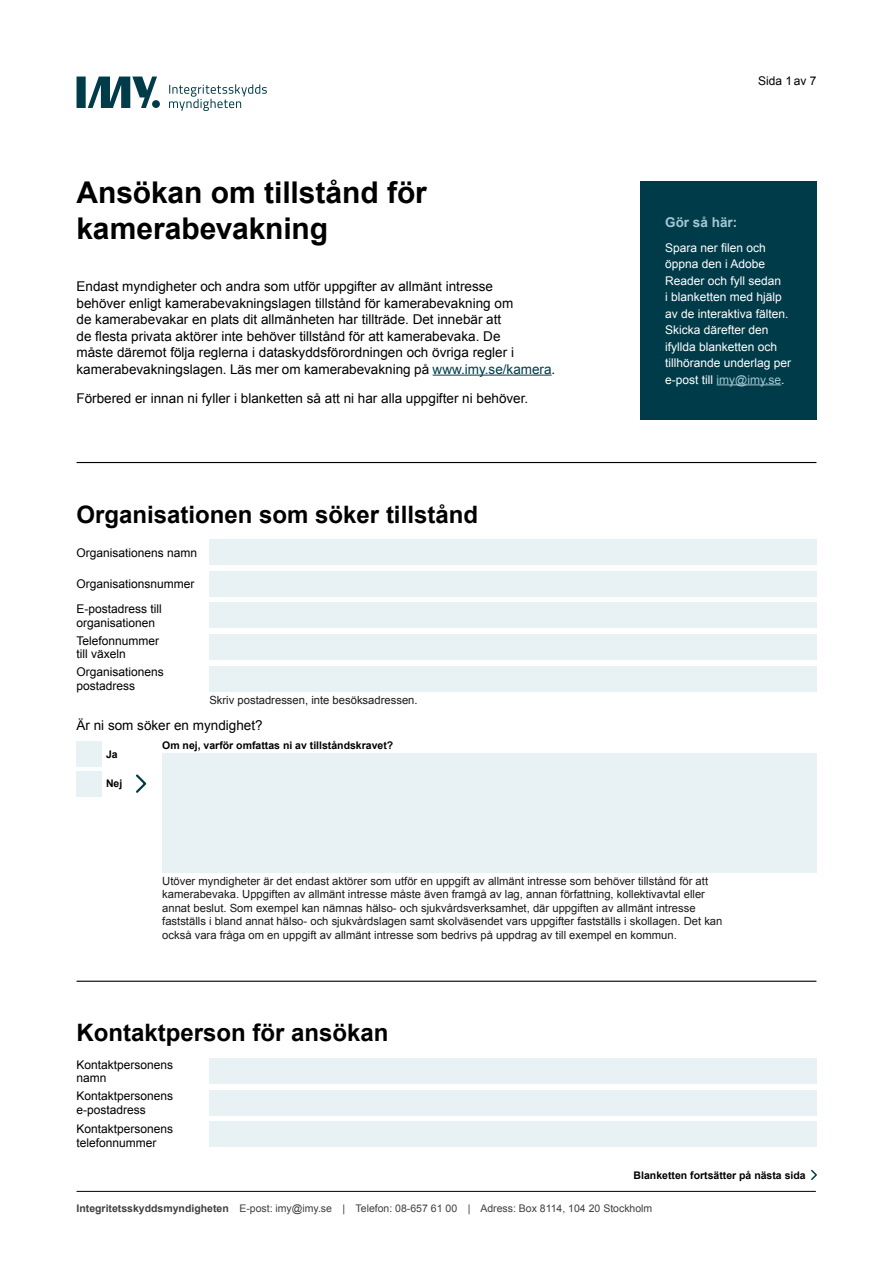
<style>
.page{position:relative;width:893px;height:1263px;background:#fff}
.page>*{position:absolute;margin:0;border:0;box-sizing:border-box;transform-origin:0 0}
.t1{font:700 30px/36px "Arial";color:#000}
.t2{font:700 24px "Arial";color:#000}
.t3{font:13.5px/16.5px "Arial";color:#000}
.t4{font:700 13.5px "Arial";color:#a3c7d2}
.t5{font:12px/13.5px "Arial";color:#000}
.t6{font:12px/16.5px "Arial";color:#fff}
.t7{font:11.25px/13.5px "Arial";color:#1a1a1a}
.t8{font:10.5px "Arial";color:#404040}
.t9{font:700 10.5px "Arial";color:#000}
.s1{color:#003b49}
.s2{color:#a3c7d2}
.s3{font-weight:700}
</style>
<div class="page">
<svg style="left:77px;top:77px;width:190px;height:34px"></svg>
<hr style="left:77px;top:1191px;width:739px;height:1px;background:#000">
<svg style="left:811px;top:1169px;width:6px;height:11px"></svg>
<div style="left:640px;top:181px;width:176px;height:238px;background:#003b49"></div>
<hr style="left:433px;top:375px;width:119px;height:1px;background:#003b49">
<hr style="left:717px;top:384px;width:64px;height:1px;background:#a3c7d2">
<hr style="left:77px;top:462px;width:739px;height:1px;background:#000">
<hr style="left:77px;top:981px;width:739px;height:1px;background:#000">
<div style="left:209px;top:1058px;width:607px;height:25px;background:#e8f1f4"></div>
<div style="left:209px;top:1121px;width:607px;height:26px;background:#e8f1f4"></div>
<div style="left:209px;top:1090px;width:607px;height:25px;background:#e8f1f4"></div>
<div style="left:209px;top:540px;width:607px;height:25px;background:#e8f1f4"></div>
<div style="left:209px;top:571px;width:607px;height:25px;background:#e8f1f4"></div>
<div style="left:209px;top:603px;width:607px;height:25px;background:#e8f1f4"></div>
<div style="left:209px;top:634px;width:607px;height:26px;background:#e8f1f4"></div>
<div style="left:209px;top:666px;width:607px;height:25px;background:#e8f1f4"></div>
<div style="left:162px;top:753px;width:654px;height:119px;background:#e8f1f4"></div>
<div style="left:77px;top:741px;width:25px;height:26px;background:#e8f1f4"></div>
<svg style="left:136px;top:774px;width:11px;height:19px"></svg>
<div style="left:77px;top:771px;width:25px;height:25px;background:#e8f1f4"></div>
<h1 class="t1" style="left:77px;top:175px;width:352px">Ansökan om tillstånd för kamerabevakning</h1>
<p class="t3" style="left:77px;top:278px;width:480px">Endast myndigheter och andra som utför uppgifter av allmänt intresse<br>behöver enligt kamerabevakningslagen tillstånd för kamerabevakning om<br>de kamerabevakar en plats dit allmänheten har tillträde. Det innebär att<br>de flesta privata aktörer inte behöver tillstånd för att kamerabevaka. De<br>måste däremot följa reglerna i dataskyddsförordningen och övriga regler i kamerabevakningslagen. Läs mer om kamerabevakning på <span class="s1">www.imy.se/kamera</span>.</p>
<p class="t3" style="left:77px;top:390px;width:453px">Förbered er innan ni fyller i blanketten så att ni har alla uppgifter ni behöver.</p>
<h2 class="t2" style="left:77px;top:498px;width:403px">Organisationen som söker tillstånd</h2>
<p class="t5" style="left:77px;top:546px;width:122px">Organisationens namn</p>
<p class="t5" style="left:77px;top:572px;width:120px;line-height:24.8px">Organisationsnummer<br>E-postadress till</p>
<p class="t5" style="left:77px;top:613px;width:84px;line-height:18px">organisationen<br>Telefonnummer</p>
<p class="t5" style="left:77px;top:645px;width:89px;line-height:18px">till växeln<br>Organisationens</p>
<p class="t5" style="left:77px;top:679px;width:60px">postadress</p>
<p class="t7" style="left:209px;top:693px;width:210px">Skriv postadressen, inte besöksadressen.</p>
<p class="t9" style="left:162px;top:738px;width:233px">Om nej, varför omfattas ni av tillståndskravet?</p>
<p class="t3" style="left:77px;top:718px;width:188px">Är ni som söker en myndighet?</p>
<p class="t9" style="left:106px;top:747px;width:13px">Ja</p>
<p class="t9" style="left:106px;top:777px;width:18px">Nej</p>
<p class="t5" style="left:758px;top:74px;width:60px">Sida 1av 7</p>
<p class="t4" style="left:665px;top:213px;width:74px">Gör så här:</p>
<p class="t6" style="left:665px;top:239px;width:127px">Spara ner filen och öppna den i Adobe<br>Reader och fyll sedan<br>i blanketten med hjälp av de interaktiva fälten.<br>Skicka därefter den ifyllda blanketten och tillhörande underlag per e-post till <span class="s2">imy@imy.se</span>.</p>
<p class="t7" style="left:162px;top:874px;width:562px">Utöver myndigheter är det endast aktörer som utför en uppgift av allmänt intresse som behöver tillstånd för att kamerabevaka. Uppgiften av allmänt intresse måste även framgå av lag, annan författning, kollektivavtal eller annat beslut. Som exempel kan nämnas hälso- och sjukvårdsverksamhet, där uppgiften av allmänt intresse fastställs i bland annat hälso- och sjukvårdslagen samt skolväsendet vars uppgifter fastställs i skollagen. Det kan också vara fråga om en uppgift av allmänt intresse som bedrivs på uppdrag av till exempel en kommun.</p>
<h2 class="t2" style="left:77px;top:1017px;width:314px">Kontaktperson för ansökan</h2>
<p class="t5" style="left:77px;top:1058px;width:98px">Kontaktpersonens namn</p>
<p class="t5" style="left:77px;top:1089px;width:98px">Kontaktpersonens e-postadress</p>
<p class="t5" style="left:77px;top:1122px;width:98px">Kontaktpersonens telefonnummer</p>
<p class="t9" style="left:634px;top:1168px;width:174px">Blanketten fortsätter på nästa sida</p>
<p class="t8" style="left:77px;top:1201px;width:577px"><span class="s3">Integritetsskyddsmyndigheten</span> E-post: imy@imy.se | Telefon: 08-657 61 00 | Adress: Box 8114, 104 20 Stockholm</p>
</div>
